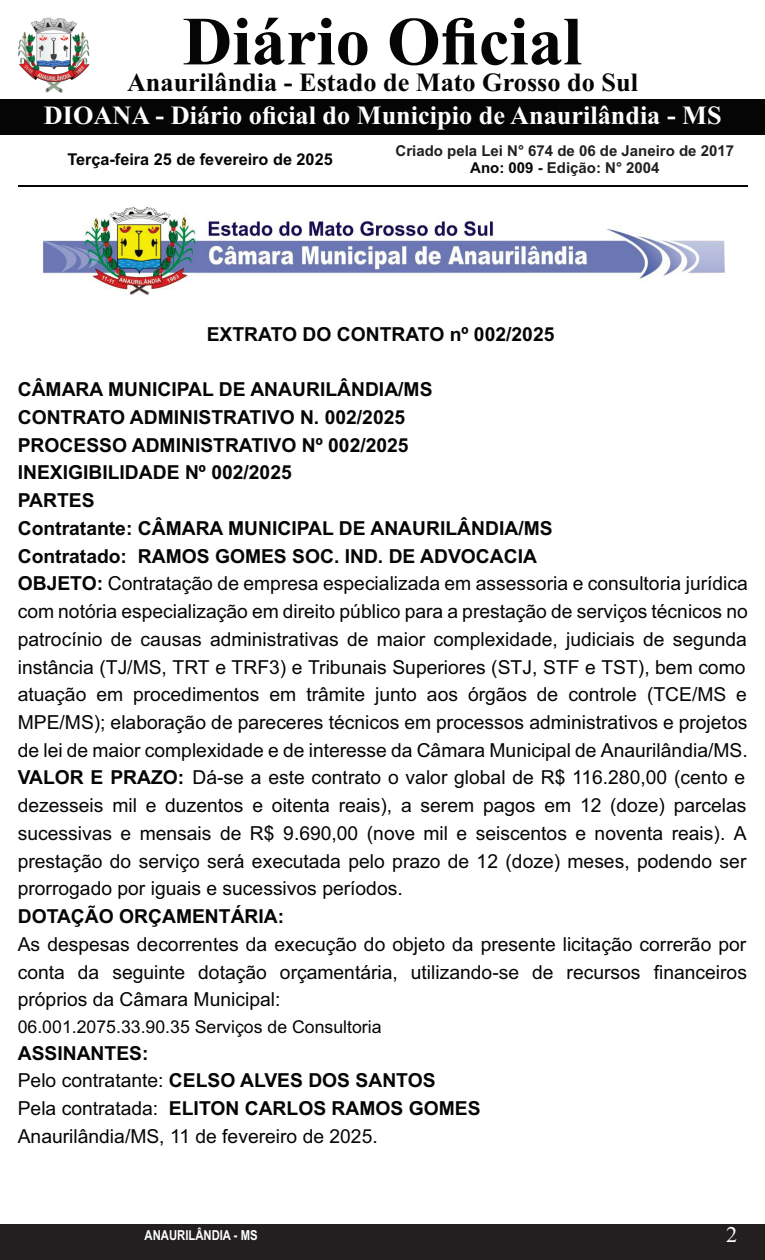
<style>
.page{position:relative;width:765px;height:1260px;background:#fff}
.page>*{position:absolute;margin:0;border:0;box-sizing:border-box;transform-origin:0 0}
.t1{font:700 68.75px "Times New Roman";color:#040504}
.t2{font:700 26.25px "Times New Roman";color:#fff}
.t3{font:700 26.25px "Times New Roman";color:#040504}
.t4{font:22.5px "Times New Roman";color:#fff}
.t5{font:19.25px/27.8px "Arial";color:#040504}
.t6{font:700 19.25px "Arial";color:#040504}
.t7{font:17.75px "Arial";color:#040504}
.t8{font:700 16.25px "Arial";color:#040504}
.t9{font:700 15px/16.8px "Arial";color:#231f20;text-align:center}
.t10{font:700 13.75px "Arial Narrow";color:#fff}
.s1{color:#040504}
.s2{font-weight:700}
</style>
<div class="page">
<div style="left:0;top:1225px;width:765px;height:35px;background:#231f20"></div>
<div style="left:0;top:100px;width:765px;height:35px;background:#040504"></div>
<hr style="left:18px;top:185px;width:729px;height:2px;background:#040504">
<img style="left:18px;top:18px;width:71px;height:75px">
<img style="left:40px;top:207px;width:684px;height:88px">
<h1 class="t1" style="left:183px;top:18px;width:401px">Diário Oficial</h1>
<h2 class="t2" style="left:44px;top:106px;width:679px">DIOANA - Diário oficial do Municipio de Anaurilândia - MS</h2>
<h2 class="t3" style="left:127px;top:74px;width:512px">Anaurilândia - Estado de Mato Grosso do Sul</h2>
<p class="t8" style="left:67px;top:153px;width:267px">Terça-feira 25 de fevereiro de 2025</p>
<p class="t9" style="left:396px;top:144px;width:340px">Criado pela Lei N° 674 de 06 de Janeiro de 2017<br><span class="s1">Ano: 009</span> - Edição: N° 2004</p>
<p class="t6" style="left:207px;top:327px;width:349px">EXTRATO DO CONTRATO nº 002/2025</p>
<p class="t5" style="left:18px;top:377px;width:732px"><span class="s2">CÂMARA MUNICIPAL DE ANAURILÂNDIA/MS<br>CONTRATO ADMINISTRATIVO N. 002/2025<br>PROCESSO ADMINISTRATIVO Nº 002/2025<br>INEXIGIBILIDADE Nº 002/2025<br>PARTES<br>Contratante: CÂMARA MUNICIPAL DE ANAURILÂNDIA/MS<br>Contratado: RAMOS GOMES SOC. IND. DE ADVOCACIA<br>OBJETO:</span> Contratação de empresa especializada em assessoria e consultoria jurídica com notória especialização em direito público para a prestação de serviços técnicos no patrocínio de causas administrativas de maior complexidade, judiciais de segunda instância (TJ/MS, TRT e TRF3) e Tribunais Superiores (STJ, STF e TST), bem como atuação em procedimentos em trâmite junto aos órgãos de controle (TCE/MS e MPE/MS); elaboração de pareceres técnicos em processos administrativos e projetos de lei de maior complexidade e de interesse da Câmara Municipal de Anaurilândia/MS.<br><span class="s2">VALOR E PRAZO:</span> Dá-se a este contrato o valor global de R$ 116.280,00 (cento e dezesseis mil e duzentos e oitenta reais), a serem pagos em 12 (doze) parcelas sucessivas e mensais de R$ 9.690,00 (nove mil e seiscentos e noventa reais). A prestação do serviço será executada pelo prazo de 12 (doze) meses, podendo ser prorrogado por iguais e sucessivos períodos.</p>
<p class="t6" style="left:18px;top:909px;width:268px">DOTAÇÃO ORÇAMENTÁRIA:</p>
<p class="t5" style="left:18px;top:932px;width:731px;text-align:justify">As despesas decorrentes da execução do objeto da presente licitação correrão por conta da seguinte dotação orçamentária, utilizando-se de recursos financeiros próprios da Câmara Municipal:</p>
<p class="t7" style="left:18px;top:1020px;width:365px">06.001.2075.33.90.35 Serviços de Consultoria</p>
<p class="t5" style="left:18px;top:1041px;width:464px"><span class="s2">ASSINANTES:<br></span>Pelo contratante: <span class="s2">CELSO ALVES DOS SANTOS<br></span>Pela contratada: <span class="s2">ELITON CARLOS RAMOS GOMES </span>Anaurilândia/MS, 11 de fevereiro de 2025.</p>
<p class="t10" style="left:145px;top:1229px;width:114px">ANAURILÂNDIA - MS</p>
<p class="t4" style="left:726px;top:1226px;width:13px">2</p>
</div>
